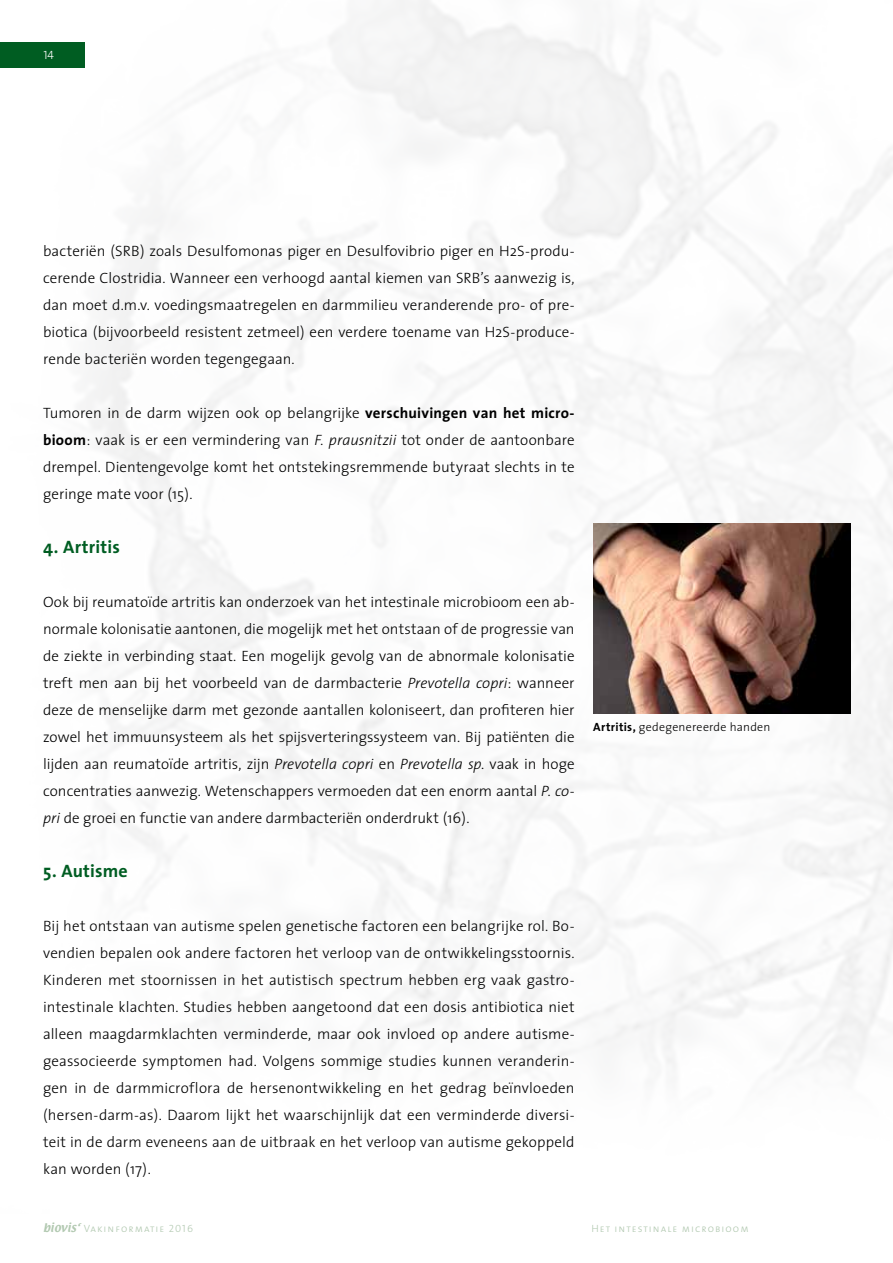
<style>
.page{position:relative;width:893px;height:1263px;background:#fff}
.page>*{position:absolute;margin:0;border:0;box-sizing:border-box;transform-origin:0 0}
.t1{font:700 18px "The Sans";letter-spacing:.01em;color:#005d22}
.t2{font:300 15px/27px "The Sans";letter-spacing:.005em;color:#000;text-align:justify}
.t3{font:300 12px "The Sans";letter-spacing:.02em;color:#000}
.t4{font:12px "The Sans Light Caps";color:#fff}
.t5{font:10.5px "The Sans Light Caps";letter-spacing:.1em;color:#b2c9b1}
.s1{font-weight:700}
.s2{font-style:italic}
.s3{font-family:"Textile"}
</style>
<div class="page">
<img style="left:0;top:0;width:893px;height:1073px">
<div style="left:0;top:43px;width:84px;height:25px;background:#005d22"></div>
<img style="left:593px;top:523px;width:257px;height:190px">
<p class="t4" style="left:43px;top:45px;width:12px">14</p>
<p class="t2" style="left:43px;top:236px;width:533px">bacteriën (SRB) zoals Desulfomonas piger en Desulfovibrio piger en H2S-produ&shy;cerende Clostridia. Wanneer een verhoogd aantal kiemen van SRB’s aanwezig is, dan moet d.m.v. voedingsmaatregelen en darmmilieu veranderende pro- of pre&shy;biotica (bijvoorbeeld resistent zetmeel) een verdere toename van H2S-produce&shy;rende bacteriën worden tegengegaan.</p>
<p class="t2" style="left:43px;top:398px;width:533px">Tumoren in de darm wijzen ook op belangrijke <span class="s1">verschuivingen van het micro&shy;bioom</span>: vaak is er een vermindering van <span class="s2">F. prausnitzii</span> tot onder de aantoonbare drempel. Dientengevolge komt het ontstekingsremmende butyraat slechts in te geringe mate voor (15).</p>
<p class="t1" style="left:43px;top:531px;width:78px">4. Artritis</p>
<p class="t2" style="left:43px;top:587px;width:533px">Ook bij reumatoïde artritis kan onderzoek van het intestinale microbioom een ab&shy;normale kolonisatie aantonen, die mogelijk met het ontstaan of de progressie van de ziekte in verbinding staat. Een mogelijk gevolg van de abnormale kolonisatie treft men aan bij het voorbeeld van de darmbacterie <span class="s2">Prevotella copri</span>: wanneer deze de menselijke darm met gezonde aantallen koloniseert, dan profiteren hier zowel het immuunsysteem als het spijsverteringssysteem van. Bij patiënten die lijden aan reumatoïde artritis, zijn <span class="s2">Prevotella copri</span> en <span class="s2">Prevotella sp</span>. vaak in hoge concentraties aanwezig. Wetenschappers vermoeden dat een enorm aantal <span class="s2">P. co&shy;pri</span> de groei en functie van andere darmbacteriën onderdrukt (16).</p>
<p class="t1" style="left:43px;top:855px;width:86px">5. Autisme</p>
<p class="t2" style="left:43px;top:911px;width:533px">Bij het ontstaan van autisme spelen genetische factoren een belangrijke rol. Bo&shy;vendien bepalen ook andere factoren het verloop van de ontwikkelingsstoornis.<br>Kinderen met stoornissen in het autistisch spectrum hebben erg vaak gastro&shy;intestinale klachten. Studies hebben aangetoond dat een dosis antibiotica niet alleen maagdarmklachten verminderde, maar ook invloed op andere autisme&shy;geassocieerde symptomen had. Volgens sommige studies kunnen veranderin&shy;gen in de darmmicroflora de hersenontwikkeling en het gedrag beïnvloeden (hersen-darm-as). Daarom lijkt het waarschijnlijk dat een verminderde diversi&shy;teit in de darm eveneens aan de uitbraak en het verloop van autisme gekoppeld kan worden (17).</p>
<p class="t3" style="left:593px;top:717px;width:179px"><span class="s1">Artritis,</span> gedegenereerde handen</p>
<p class="t5" style="left:43px;top:1220px;width:151px"><span class="s3">biovis‘</span> Vakinformatie 2016</p>
<p class="t5" style="left:591px;top:1220px;width:159px">Het intestinale microbioom</p>
</div>
